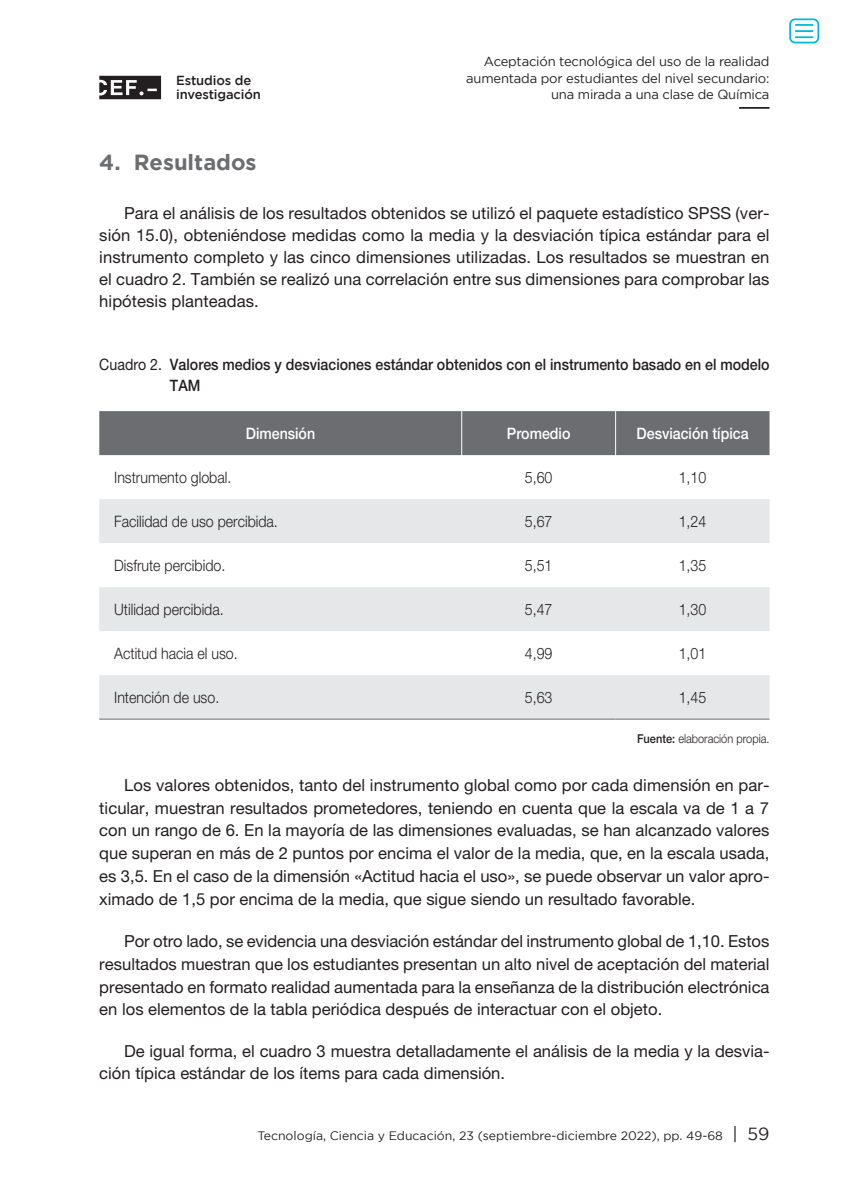
<style>
.page{position:relative;width:844px;height:1191px;background:#fff}
.page>*{position:absolute;margin:0;border:0;box-sizing:border-box;transform-origin:0 0}
.epígrafe_1__rtye{font:700 21.88px "Gotham";color:#6c6d70}
.texto_normal{font:16.62px/21.9px "Helvetica Neue LT Std";color:#231f20;text-align:justify}
.texto_normal__espaci{font:16.62px/22.8px "Helvetica Neue LT Std";color:#231f20;text-align:justify}
.Tablas_y_gráficos{font:300 15.75px "Helvetica Neue LT Std";color:#231f20;scale:.9 1}
.Tablas_título{font:500 15.75px/21px "Helvetica Neue LT Std";color:#231f20;scale:.9 1}
.Cabeceras_tablas_y_g{font:500 15.75px "Helvetica Neue LT Std";color:#fff;scale:.9 1}
.t1{font:13.12px/16.6px "Gotham";letter-spacing:-.015em;color:#231f20;text-align:right}
.t2{font:500 13.12px/14.2px "Gotham";letter-spacing:-.01em;color:#231f20}
.t3{font:12.25px "Gotham";color:#231f20}
.Fuente_tablas_y_graf{font:300 12.25px "Helvetica Neue LT Std";color:#231f20;scale:.9 1}
.s1{font-weight:400}
.s2{font-weight:500}
.s3{font-size:17.5px}
</style>
<div class="page">
<svg style="left:99px;top:76px;width:62px;height:23px"></svg>
<hr style="left:739px;top:107px;width:30px;height:2px;background:#231f20">
<div style="left:99px;top:411px;width:670px;height:44px;background:#6c6d70"></div>
<svg style="left:99px;top:499px;width:670px;height:219px;fill:#e6e7e9"></svg>
<hr style="left:461px;top:411px;width:1px;height:44px;background:#fff">
<hr style="left:615px;top:411px;width:1px;height:44px;background:#fff">
<hr style="left:99px;top:718px;width:362px;height:1px;background:#6c6d70">
<hr style="left:461px;top:718px;width:154px;height:1px;background:#6c6d70">
<hr style="left:615px;top:718px;width:154px;height:1px;background:#6c6d70">
<div style="left:789px;top:18px;width:30px;height:25px;border:2px solid #00b6de;border-radius:5px"></div>
<svg style="left:795px;top:24px;width:18px;height:14px"></svg>
<p class="t2" style="left:176px;top:73px;width:86px">Estudios de investigación</p>
<p class="t1" style="left:466px;top:53px;width:305px">Aceptación tecnológica del uso de la realidad aumentada por estudiantes del nivel secundario: una mirada a una clase de Química</p>
<p class="epígrafe_1__rtye" style="left:99px;top:149px;width:159px">4. Resultados</p>
<p class="texto_normal" style="left:99px;top:202px;width:671px;text-indent:25px">Para el análisis de los resultados obtenidos se utilizó el paquete estadístico SPSS (ver&shy;sión 15.0), obteniéndose medidas como la media y la desviación típica estándar para el instrumento completo y las cinco dimensiones utilizadas. Los resultados se muestran en el cuadro 2. También se realizó una correlación entre sus dimensiones para comprobar las hipótesis planteadas.</p>
<p class="Tablas_título" style="left:170px;top:353px;width:667px;text-indent:-71px"><span class="s1">Cuadro 2.</span> Valores medios y desviaciones estándar obtenidos con el instrumento basado en el modelo<br>TAM</p>
<p class="Cabeceras_tablas_y_g" style="left:246px;top:424px;width:79px">Dimensión</p>
<p class="Cabeceras_tablas_y_g" style="left:506px;top:424px;width:72px">Promedio</p>
<p class="Cabeceras_tablas_y_g" style="left:636px;top:424px;width:126px">Desviación típica</p>
<p class="Tablas_y_gráficos" style="left:114px;top:467px;width:132px">Instrumento global.</p>
<p class="Tablas_y_gráficos" style="left:524px;top:467px;width:32px">5,60</p>
<p class="Tablas_y_gráficos" style="left:678px;top:467px;width:32px">1,10</p>
<p class="Tablas_y_gráficos" style="left:114px;top:511px;width:183px">Facilidad de uso percibida.</p>
<p class="Tablas_y_gráficos" style="left:524px;top:511px;width:32px">5,67</p>
<p class="Tablas_y_gráficos" style="left:678px;top:511px;width:32px">1,24</p>
<p class="Tablas_y_gráficos" style="left:114px;top:555px;width:125px">Disfrute percibido.</p>
<p class="Tablas_y_gráficos" style="left:524px;top:555px;width:32px">5,51</p>
<p class="Tablas_y_gráficos" style="left:678px;top:555px;width:32px">1,35</p>
<p class="Tablas_y_gráficos" style="left:114px;top:599px;width:123px">Utilidad percibida.</p>
<p class="Tablas_y_gráficos" style="left:524px;top:599px;width:32px">5,47</p>
<p class="Tablas_y_gráficos" style="left:678px;top:599px;width:32px">1,30</p>
<p class="Tablas_y_gráficos" style="left:114px;top:643px;width:139px">Actitud hacia el uso.</p>
<p class="Tablas_y_gráficos" style="left:524px;top:643px;width:32px">4,99</p>
<p class="Tablas_y_gráficos" style="left:678px;top:643px;width:32px">1,01</p>
<p class="Tablas_y_gráficos" style="left:114px;top:687px;width:118px">Intención de uso.</p>
<p class="Tablas_y_gráficos" style="left:524px;top:687px;width:32px">5,63</p>
<p class="Tablas_y_gráficos" style="left:678px;top:687px;width:32px">1,45</p>
<p class="Fuente_tablas_y_graf" style="left:637px;top:731px;width:149px"><span class="s2">Fuente:</span> elaboración propia.</p>
<p class="texto_normal__espaci" style="left:99px;top:773px;width:671px;text-indent:25px">Los valores obtenidos, tanto del instrumento global como por cada dimensión en par&shy;ticular, muestran resultados prometedores, teniendo en cuenta que la escala va de 1 a 7 con un rango de 6. En la mayoría de las dimensiones evaluadas, se han alcanzado valores que superan en más de 2 puntos por encima el valor de la media, que, en la escala usada, es 3,5. En el caso de la dimensión «Actitud hacia el uso», se puede observar un valor apro&shy;ximado de 1,5 por encima de la media, que sigue siendo un resultado favorable.</p>
<p class="texto_normal" style="left:99px;top:929px;width:671px;line-height:22.8px;text-indent:25px">Por otro lado, se evidencia una desviación estándar del instrumento global de 1,10. Estos resultados muestran que los estudiantes presentan un alto nivel de aceptación del material presentado en formato realidad aumentada para la enseñanza de la distribución electrónica en los elementos de la tabla periódica después de interactuar con el objeto.</p>
<p class="texto_normal" style="left:99px;top:1040px;width:671px;text-indent:25px">De igual forma, el cuadro 3 muestra detalladamente el análisis de la media y la desvia&shy;ción típica estándar de los ítems para cada dimensión.</p>
<p class="t3" style="left:257px;top:1128px;width:513px">Tecnología, Ciencia y Educación, 23 (septiembre-diciembre 2022), pp. 49-68 <span class="s3">| 59</span></p>
</div>
